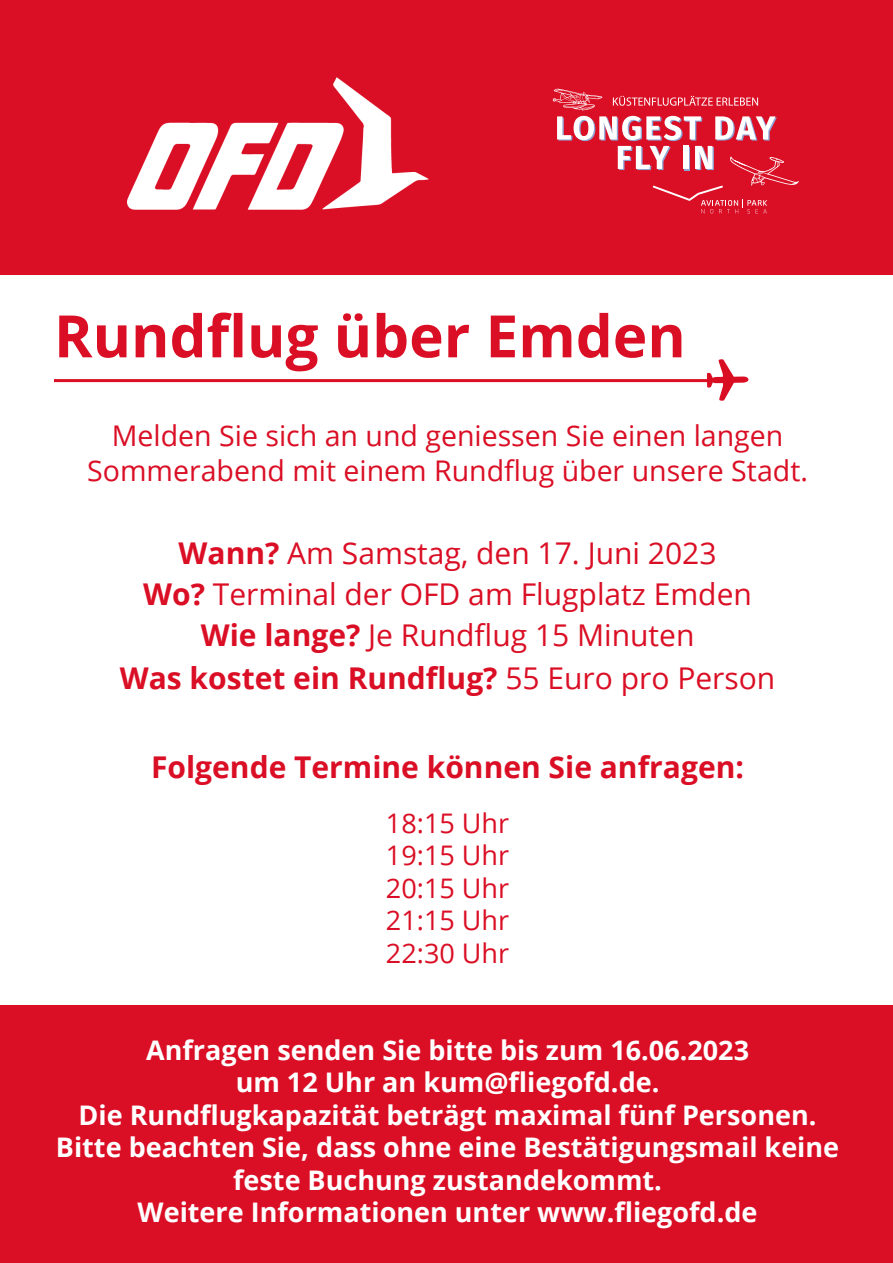
<style>
.page{position:relative;width:893px;height:1263px;background:#fff}
.page>*{position:absolute;margin:0;border:0;box-sizing:border-box;transform-origin:0 0}
.t1{font:700 58.5px "Open Sans";color:#da0e24}
.t2{font:30px "Open Sans";color:#da0e24}
.t3{font:700 30px "Open Sans";color:#da0e24}
.t4{font:28.5px "Open Sans";color:#da0e24}
.t5{font:700 27px/32.4px "Open Sans";color:#fff;text-align:center}
.t6{font:27px "Open Sans";color:#da0e24}
.s1{font-weight:700}
.s2{font-weight:400}
</style>
<div class="page">
<div style="left:0;top:1006px;width:893px;height:257px;background:#da0e24"></div>
<div style="left:0;top:0;width:893px;height:274px;background:#da0e24"></div>
<img style="left:127px;top:78px;width:301px;height:131px">
<hr style="left:54px;top:379px;width:660px;height:3px;background:#da0e24">
<svg style="left:707px;top:359px;width:42px;height:42px"></svg>
<svg style="left:553px;top:89px;width:49px;height:21px"></svg>
<svg style="left:613px;top:96px;width:145px;height:10px"></svg>
<svg style="left:557px;top:116px;width:242px;height:98px"></svg>
<p class="t1" style="left:54px;top:295px;width:633px">Rundflug über Emden</p>
<p class="t4" style="left:112px;top:416px;width:673px">Melden Sie sich an und geniessen Sie einen langen</p>
<p class="t4" style="left:87px;top:451px;width:722px">Sommerabend mit einem Rundflug über unsere Stadt.</p>
<p class="t2" style="left:179px;top:532px;width:539px"><span class="s1">Wann?</span> Am Samstag, den 17. Juni 2023</p>
<p class="t2" style="left:143px;top:573px;width:610px"><span class="s1">Wo?</span> Terminal der OFD am Flugplatz Emden</p>
<p class="t2" style="left:201px;top:614px;width:495px"><span class="s1">Wie lange?</span> Je Rundflug 15 Minuten</p>
<p class="t3" style="left:120px;top:657px;width:657px">Was kostet ein Rundflug? <span class="s2">55 Euro pro Person</span></p>
<p class="t3" style="left:151px;top:746px;width:594px">Folgende Termine können Sie anfragen:</p>
<p class="t6" style="left:386px;top:805px;width:125px">18:15 Uhr</p>
<p class="t6" style="left:386px;top:837px;width:125px">19:15 Uhr</p>
<p class="t6" style="left:386px;top:869px;width:125px">20:15 Uhr</p>
<p class="t6" style="left:386px;top:902px;width:125px">21:15 Uhr</p>
<p class="t6" style="left:386px;top:934px;width:125px">22:30 Uhr</p>
<p class="t5" style="left:146px;top:1033px;width:605px">Anfragen senden Sie bitte bis zum 16.06.2023</p>
<p class="t5" style="left:236px;top:1066px;width:425px">um 12 Uhr an kum@fliegofd.de.</p>
<p class="t5" style="left:79px;top:1098px;width:739px">Die Rundflugkapazität beträgt maximal fünf Personen.</p>
<p class="t5" style="left:56px;top:1130px;width:785px">Bitte beachten Sie, dass ohne eine Bestätigungsmail keine feste Buchung zustandekommt.</p>
<p class="t5" style="left:138px;top:1195px;width:621px">Weitere Informationen unter www.fliegofd.de</p>
</div>
